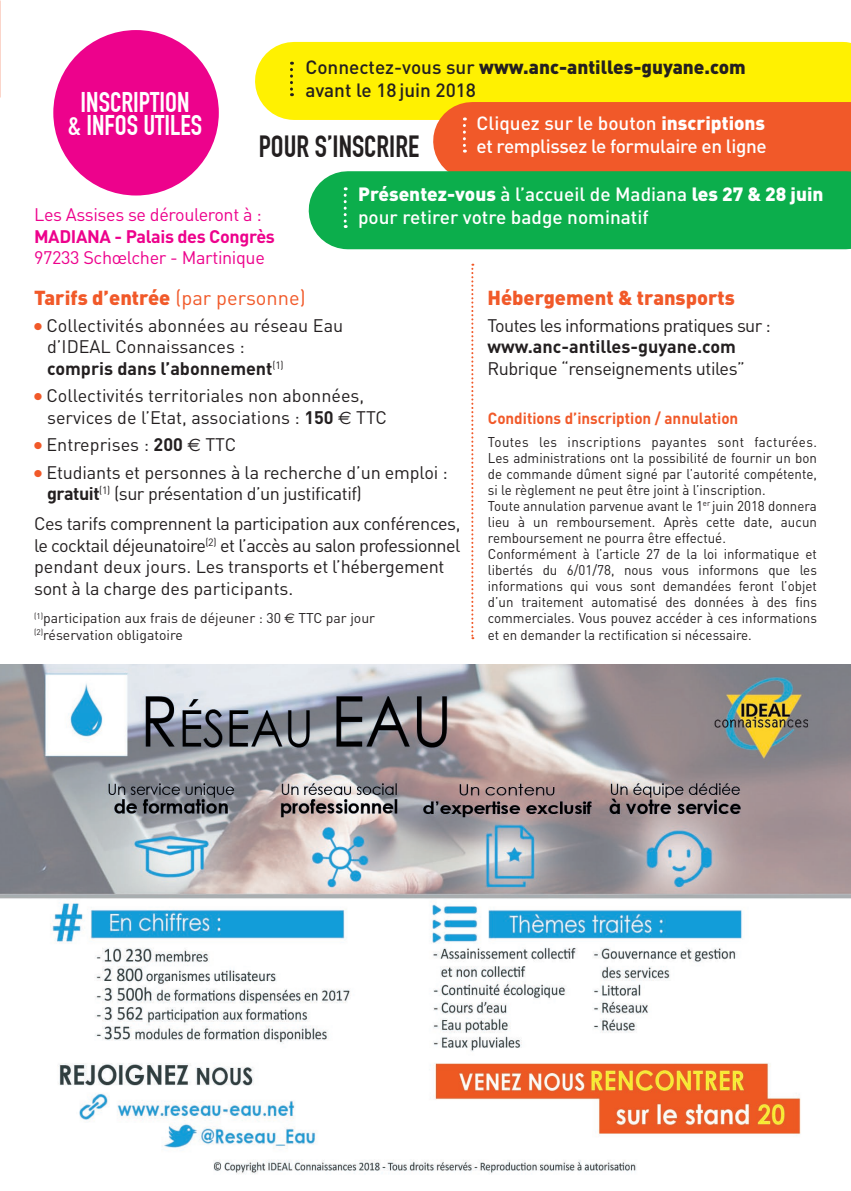
<style>
.page{position:relative;width:851px;height:1191px;background:#fff}
.page>*{position:absolute;margin:0;border:0;box-sizing:border-box;transform-origin:0 0}
.t1{font:700 30px "DIN Condensed";color:#231f20}
.t2{font:700 27.8px/22.6px "DIN Condensed";color:#fff;text-align:center}
.t3{font:900 20px "DIN";color:#f15929}
.t4{font:500 19px/22.8px "DIN";color:#fff}
.t5{font:500 19px/22.8px "DIN";color:#231f20}
.t6{font:500 19px/22.8px "DIN";letter-spacing:-.02em;color:#fff}
.t7{font:18px/21.6px "DIN";letter-spacing:-.015em;color:#231f20}
.t8{font:18px "DIN";letter-spacing:-.02em;color:#ed028c}
.t9{font:18px "DIN";letter-spacing:-.035em;color:#231f20}
.t10{font:700 18px "DIN";color:#231f20}
.t11{font:700 18px "DIN";letter-spacing:-.02em;color:#ed028c}
.t12{font:700 16px "DIN";color:#f15929;scale:.95 1}
.t13{font:14px/16px "DIN";color:#231f20;scale:.95 1}
.t14{font:14px/16.8px "DIN";color:#231f20}
.s1{font-weight:900}
.s2{font-weight:400}
.s3{color:#f15929}
.s4{font-weight:700}
.s5{font-family:"Euro Sans"}
</style>
<div class="page">
<img style="left:0;top:664px;width:850px;height:510px">
<div style="left:294px;top:42px;width:548px;height:78px;background:#fff101"></div>
<svg style="left:290px;top:62px;width:3px;height:34px"></svg>
<div style="left:472px;top:102px;width:378px;height:78px;background:#f15929"></div>
<svg style="left:463px;top:117px;width:3px;height:36px"></svg>
<div style="left:347px;top:171px;width:498px;height:78px;background:#0cae4c"></div>
<svg style="left:343px;top:187px;width:3px;height:41px"></svg>
<div style="left:53px;top:30px;width:166px;height:165px;background:#ed028c;border-radius:50%"></div>
<svg style="left:471px;top:264px;width:2px;height:375px"></svg>
<h3 class="t5" style="left:305px;top:56px;width:442px">Connectez-vous sur <span class="s1">www.anc-antilles-guyane.com </span>avant le 18 juin 2018</h3>
<h3 class="t6" style="left:476px;top:111px;width:292px">Cliquez sur le bouton <span class="s1">inscriptions </span>et remplissez le formulaire en ligne</h3>
<h3 class="t4" style="left:358px;top:182px;width:467px"><span class="s1">Présentez-vous</span> à l’accueil de Madiana <span class="s1">les 27 &amp; 28 juin </span>pour retirer votre badge nominatif</h3>
<h2 class="t2" style="left:68px;top:91px;width:136px">INSCRIPTION<br>&amp; INFOS UTILES</h2>
<h1 class="t1" style="left:259px;top:129px;width:162px">POUR S’INSCRIRE</h1>
<p class="t8" style="left:34px;top:203px;width:229px">Les Assises se dérouleront à :</p>
<p class="t11" style="left:34px;top:224px;width:242px">MADIANA - Palais des Congrès</p>
<p class="t8" style="left:34px;top:246px;width:232px">97233 Schœlcher - Martinique</p>
<h3 class="t3" style="left:34px;top:284px;width:273px">Tarifs d’entrée <span class="s2">(par personne)</span></h3>
<p class="t7" style="left:47px;top:314px;width:298px;text-indent:-13px"><span class="s3">●</span> Collectivités abonnées au réseau Eau d’IDEAL Connaissances :<br><span class="s4">compris dans l’abonnement</span><sup>(1)</sup></p>
<p class="t7" style="left:47px;top:385px;width:341px;text-indent:-13px"><span class="s3">●</span> Collectivités territoriales non abonnées, services de l’Etat, associations : <span class="s4">150</span> <span class="s5">€</span> TTC</p>
<p class="t7" style="left:34px;top:433px;width:204px"><span class="s3">●</span> Entreprises : <span class="s4">200</span> <span class="s5">€</span> TTC</p>
<p class="t7" style="left:47px;top:461px;width:402px;text-indent:-13px"><span class="s3">●</span> Etudiants et personnes à la recherche d’un emploi : <span class="s4">gratuit</span><sup>(1)</sup> (sur présentation d’un justificatif)</p>
<p class="t7" style="left:34px;top:512px;width:428px">Ces tarifs comprennent la participation aux conférences, le cocktail déjeunatoire<sup>(2)</sup> et l’accès au salon professionnel pendant deux jours. Les transports et l’hébergement sont à la charge des participants.</p>
<p class="t14" style="left:34px;top:609px;width:342px"><sup>(1)</sup>participation aux frais de déjeuner : 30 <span class="s5">€</span> TTC par jour <sup>(2)</sup>réservation obligatoire</p>
<h3 class="t3" style="left:487px;top:284px;width:249px">Hébergement &amp; transports</h3>
<p class="t9" style="left:487px;top:314px;width:285px">Toutes les informations pratiques sur :</p>
<p class="t10" style="left:487px;top:335px;width:250px">www.anc-antilles-guyane.com</p>
<p class="t7" style="left:487px;top:357px;width:259px">Rubrique “renseignements utiles”</p>
<p class="t12" style="left:488px;top:408px;width:265px">Conditions d’inscription / annulation</p>
<p class="t13" style="left:488px;top:433px;width:348px">Toutes les inscriptions payantes sont facturées.<br>Les administrations ont la possibilité de fournir un bon de commande dûment signé par l’autorité compétente, si le règlement ne peut être joint à l’inscription.<br>Toute annulation parvenue avant le 1<sup>er</sup> juin 2018 donnera lieu à un remboursement. Après cette date, aucun remboursement ne pourra être effectué.<br>Conformément à l’article 27 de la loi informatique et libertés du 6/01/78, nous vous informons que les informations qui vous sont demandées feront l’objet d’un traitement automatisé des données à des fins commerciales. Vous pouvez accéder à ces informations et en demander la rectification si nécessaire.</p>
</div>
